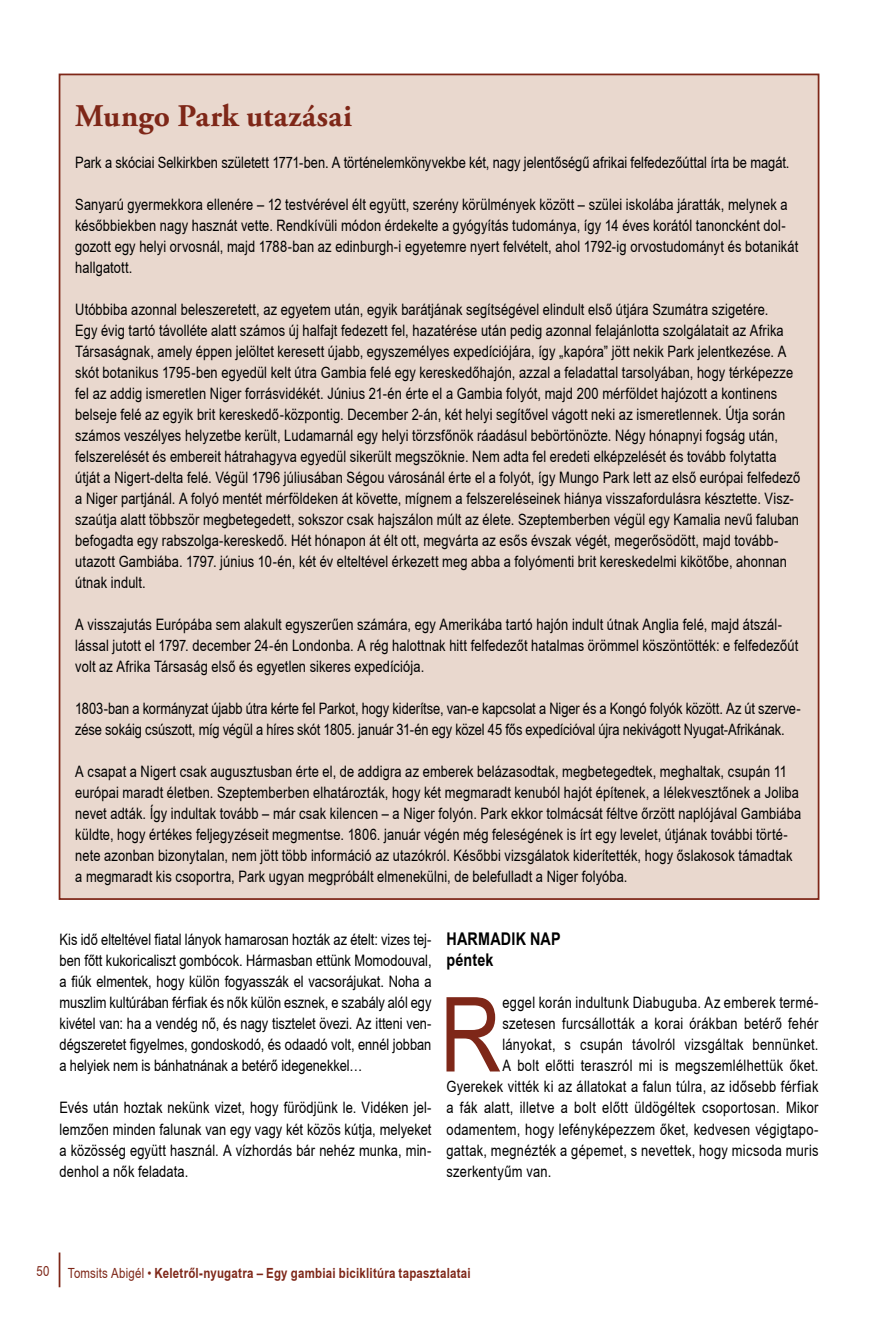
<style>
.page{position:relative;width:893px;height:1340px;background:#fff}
.page>*{position:absolute;margin:0;border:0;box-sizing:border-box;transform-origin:0 0}
.t1{font:103.77px "Arial Narrow Hu Normal";color:#7e2718}
.t2{font:700 31.5px "Adobe Garamond Pro";letter-spacing:.015em;color:#7e2718}
.t3{font:700 17.5px "Arial Narrow Hu";letter-spacing:.01em;color:#000}
.t4{font:15.75px/21px "Arial Narrow Hu Normal";letter-spacing:.005em;color:#000}
.t5{font:700 14px "Arial Narrow Hu";letter-spacing:.015em;color:#7e2718}
.t6{font:14px "Arial Narrow Hu Normal";color:#7e2718}
.s1{font-family:"Arial Narrow Hu Normal";font-weight:400}
</style>
<div class="page">
<hr style="left:59px;top:1252px;width:1px;height:35px;background:#7e2718">
<div style="left:60px;top:74px;width:759px;height:825px;background:#e9d8ce"></div>
<h2 class="t2" style="left:75px;top:98px;width:278px">Mungo Park utazásai</h2>
<p class="t4" style="left:75px;top:151px;width:716px">Park a skóciai Selkirkben született 1771-ben. A történelemkönyvekbe két, nagy jelentőségű afrikai felfedezőúttal írta be magát.</p>
<p class="t4" style="left:75px;top:193px;width:724px">Sanyarú gyermekkora ellenére – 12 testvérével élt együtt, szerény körülmények között – szülei iskolába járatták, melynek a későbbiekben nagy hasznát vette. Rendkívüli módon érdekelte a gyógyítás tudománya, így 14 éves korától tanoncként dol&shy;gozott egy helyi orvosnál, majd 1788-ban az edinburgh-i egyetemre nyert felvételt, ahol 1792-ig orvostudományt és botanikát hallgatott.</p>
<p class="t4" style="left:75px;top:298px;width:726px">Utóbbiba azonnal beleszeretett, az egyetem után, egyik barátjának segítségével elindult első útjára Szumátra szigetére.<br>Egy évig tartó távolléte alatt számos új halfajt fedezett fel, hazatérése után pedig azonnal felajánlotta szolgálatait az Afrika Társaságnak, amely éppen jelöltet keresett újabb, egyszemélyes expedíciójára, így „kapóra” jött nekik Park jelentkezése. A skót botanikus 1795-ben egyedül kelt útra Gambia felé egy kereskedőhajón, azzal a feladattal tarsolyában, hogy térképezze fel az addig ismeretlen Niger forrásvidékét. Június 21-én érte el a Gambia folyót, majd 200 mérföldet hajózott a kontinens belseje felé az egyik brit kereskedő-központig. December 2-án, két helyi segítővel vágott neki az ismeretlennek. Útja során számos veszélyes helyzetbe került, Ludamarnál egy helyi törzsfőnök ráadásul bebörtönözte. Négy hónapnyi fogság után, felszerelését és embereit hátrahagyva egyedül sikerült megszöknie. Nem adta fel eredeti elképzelését és tovább folytatta útját a Nigert-delta felé. Végül 1796 júliusában Ségou városánál érte el a folyót, így Mungo Park lett az első európai felfedező a Niger partjánál. A folyó mentét mérföldeken át követte, mígnem a felszereléseinek hiánya visszafordulásra késztette. Vis - szaútja alatt többször megbetegedett, sokszor csak hajszálon múlt az élete. Szeptemberben végül egy Kamalia nevű faluban befogadta egy rabszolga-kereskedő. Hét hónapon át élt ott, megvárta az esős évszak végét, megerősödött, majd tovább&shy;utazott Gambiába. 1797. június 10-én, két év elteltével érkezett meg abba a folyómenti brit kereskedelmi kikötőbe, ahonnan útnak indult.</p>
<p class="t4" style="left:75px;top:613px;width:724px">A visszajutás Európába sem alakult egyszerűen számára, egy Amerikába tartó hajón indult útnak Anglia felé, majd átszál&shy;lással jutott el 1797. december 24-én Londonba. A rég halottnak hitt felfedezőt hatalmas örömmel köszöntötték: e felfedezőút volt az Afrika Társaság első és egyetlen sikeres expedíciója.</p>
<p class="t4" style="left:75px;top:697px;width:727px">1803-ban a kormányzat újabb útra kérte fel Parkot, hogy kiderítse, van-e kapcsolat a Niger és a Kongó folyók között. Az út szerve&shy;zése sokáig csúszott, míg végül a híres skót 1805. január 31-én egy közel 45 fős expedícióval újra nekivágott Nyugat-Afrikának.</p>
<p class="t4" style="left:75px;top:760px;width:727px">A csapat a Nigert csak augusztusban érte el, de addigra az emberek belázasodtak, megbetegedtek, meghaltak, csupán 11 európai maradt életben. Szeptemberben elhatározták, hogy két megmaradt kenuból hajót építenek, a lélekvesztőnek a Joliba nevet adták. Így indultak tovább – már csak kilencen – a Niger folyón. Park ekkor tolmácsát féltve őrzött naplójával Gambiába küldte, hogy értékes feljegyzéseit megmentse. 1806. január végén még feleségének is írt egy levelet, útjának további törté&shy;nete azonban bizonytalan, nem jött több információ az utazókról. Későbbi vizsgálatok kiderítették, hogy őslakosok támadtak a megmaradt kis csoportra, Park ugyan megpróbált elmenekülni, de belefulladt a Niger folyóba.</p>
<p class="t4" style="left:60px;top:928px;width:374px;text-align:justify">Kis idő elteltével fiatal lányok hamarosan hozták az ételt: vizes tej&shy;ben főtt kukoricaliszt gombócok. Hármasban ettünk Momodouval, a fiúk elmentek, hogy külön fogyasszák el vacsorájukat. Noha a muszlim kultúrában férfiak és nők külön esznek, e szabály alól egy kivétel van: ha a vendég nő, és nagy tisztelet övezi. Az itteni ven&shy;dégszeretet figyelmes, gondoskodó, és odaadó volt, ennél jobban a helyiek nem is bánhatnának a betérő idegenekkel…</p>
<p class="t4" style="left:60px;top:1096px;width:374px;text-align:justify">Evés után hoztak nekünk vizet, hogy fürödjünk le. Vidéken jel&shy;lemzően minden falunak van egy vagy két közös kútja, melyeket a közösség együtt használ. A vízhordás bár nehéz munka, min&shy;denhol a nők feladata.</p>
<p class="t3" style="left:446px;top:926px;width:43px">Harmadik</p>
<p class="t3" style="left:530px;top:926px;width:32px">na p</p>
<p class="t3" style="left:446px;top:947px;width:49px">péntek</p>
<h1 class="t1" style="left:440px;top:958px;width:63px">R</h1>
<p class="t4" style="left:502px;top:991px;width:318px">eggel korán indultunk Diabuguba. Az emberek termé-</p>
<p class="t4" style="left:502px;top:1012px;width:318px">szetesen furcsállották a korai órákban betérő fehér</p>
<p class="t4" style="left:502px;top:1033px;width:318px">lányokat, s csupán távolról vizsgáltak bennünket.</p>
<p class="t4" style="left:502px;top:1054px;width:318px">A bolt előtti teraszról mi is megszemlélhettük őket.</p>
<p class="t4" style="left:446px;top:1075px;width:373px">Gyerekek vitték ki az állatokat a falun túlra, az idősebb férfiak</p>
<p class="t4" style="left:446px;top:1096px;width:373px">a fák alatt, illetve a bolt előtt üldögéltek csoportosan. Mikor</p>
<p class="t4" style="left:446px;top:1117px;width:374px">odamentem, hogy lefényképezzem őket, kedvesen végigtapo-</p>
<p class="t4" style="left:446px;top:1138px;width:374px">gattak, megnézték a gépemet, s nevettek, hogy micsoda muris</p>
<p class="t4" style="left:446px;top:1159px;width:106px">szerkentyűm van.</p>
<p class="t6" style="left:37px;top:1260px;width:15px">50</p>
<p class="t5" style="left:68px;top:1262px;width:404px"><span class="s1">Tomsits Abigél •</span> Keletről-nyugatra – Egy gambiai biciklitúra tapasztalatai</p>
</div>
